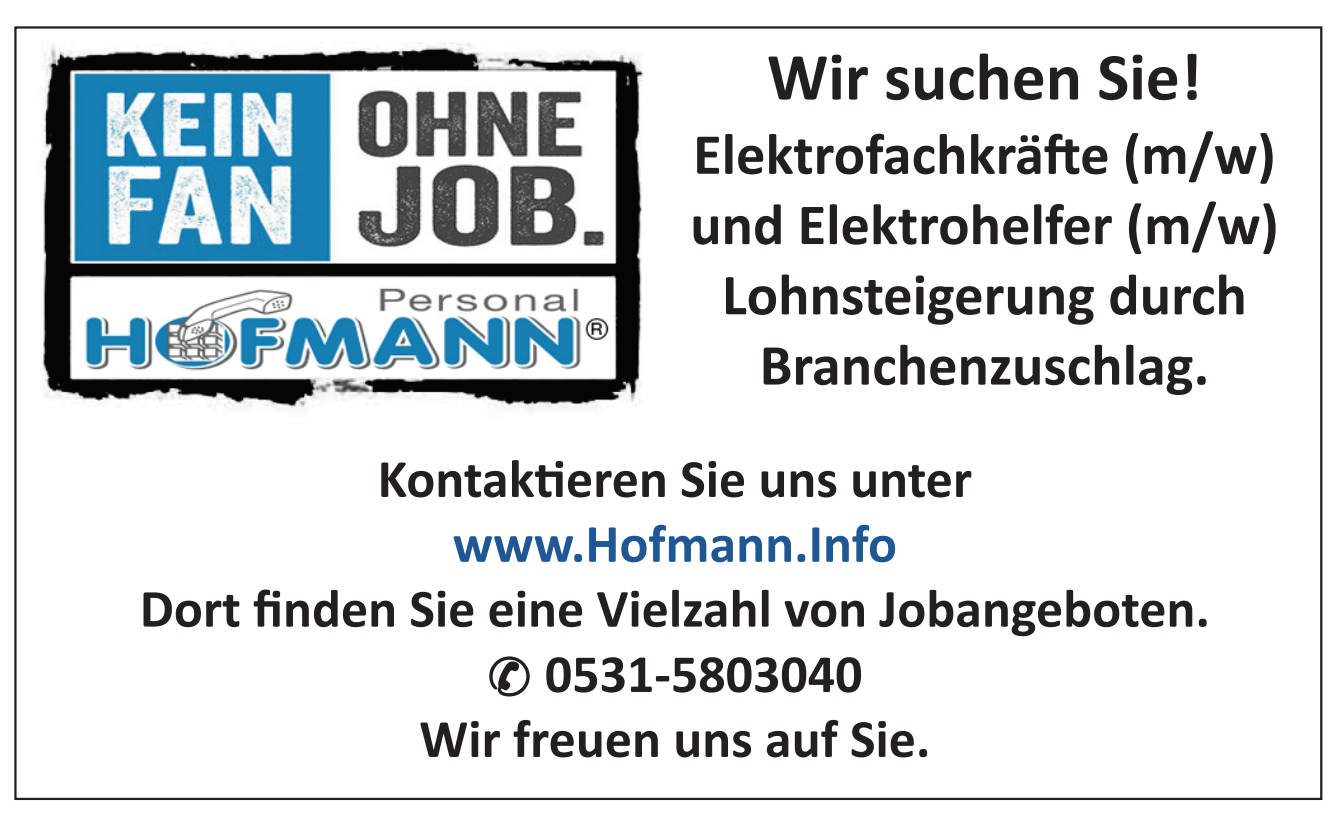
<style>
.page{position:relative;width:1340px;height:830px;background:#fff}
.page>*{position:absolute;margin:0;border:0;box-sizing:border-box;transform-origin:0 0}
.t1{font:700 67.5px "Calibri";color:#231f20}
.t2{font:700 58.5px/70.2px "Calibri";color:#231f20;text-align:center}
.t3{font:700 54px/65px "Calibri";color:#231f20;text-align:center}
.t4{font:700 54px "Calibri";color:#1e5793}
</style>
<div class="page">
<img style="left:43px;top:42px;width:599px;height:369px">
<p class="t1" style="left:767px;top:35px;width:436px">Wir suchen Sie!</p>
<p class="t2" style="left:690px;top:118px;width:590px">Elektrofachkräfte (m/w) und Elektrohelfer (m/w)<br>Lohnsteigerung durch<br>Branchenzuschlag.</p>
<p class="t3" style="left:377px;top:445px;width:596px">Kontaktieren Sie uns unter</p>
<p class="t4" style="left:452px;top:510px;width:446px">www.Hofmann.Info</p>
<p class="t3" style="left:140px;top:575px;width:1071px">Dort finden Sie eine Vielzahl von Jobangeboten. ✆ 0531-5803040<br>Wir freuen uns auf Sie.</p>
</div>
